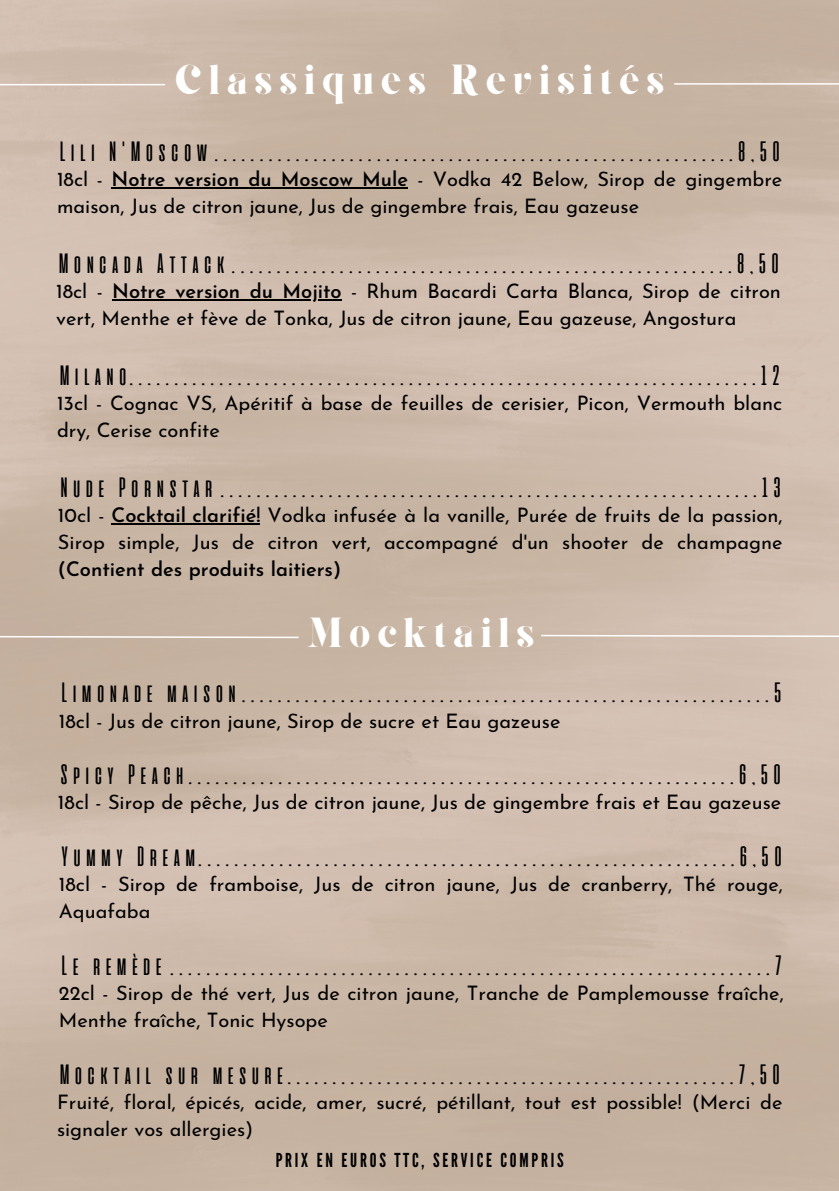
<style>
.page{position:relative;width:839px;height:1191px;background:#fff}
.page>*{position:absolute;margin:0;border:0;box-sizing:border-box;transform-origin:0 0}
.t1{font:42px "Giaza";letter-spacing:.145em;color:#fff}
.t2{font:28px "Alienscows";color:#000}
.t3{font:20px/27px "Josefin Sans";color:#000}
.t4{font:600 20px "Josefin Sans";color:#000}
.t5{font:19.2px "League Gothic";letter-spacing:.145em;color:#000}
.s1{font-weight:600}
</style>
<div class="page">
<img style="left:0;top:0;width:838px;height:1191px">
<hr style="left:111px;top:188px;width:297px;height:1px;background:#000">
<hr style="left:112px;top:299px;width:229px;height:2px;background:#000">
<hr style="left:111px;top:523px;width:149px;height:2px;background:#000">
<hr style="left:0;top:84px;width:165px;height:1px;background:#fff">
<hr style="left:674px;top:83px;width:164px;height:2px;background:#fff">
<svg style="left:539px;top:634px;width:299px;height:4px"></svg>
<svg style="left:0;top:635px;width:300px;height:4px"></svg>
<h1 class="t1" style="left:175px;top:63px;width:492px">Classiques Revisités</h1>
<h2 class="t2" style="left:57px;top:135px;width:726px">Lili N'Moscow..........................................................8,5O</h2>
<p class="t3" style="left:57px;top:168px;width:726px">18cl - <span class="s1">Notre version du Moscow Mule</span> - Vodka 42 Below, Sirop de gingembre maison, Jus de citron jaune, Jus de gingembre frais, Eau gazeuse</p>
<h2 class="t2" style="left:56px;top:247px;width:726px">Moncada Attack........................................................8,5O</h2>
<p class="t3" style="left:56px;top:279px;width:726px">18cl - <span class="s1">Notre version du Mojito</span> - Rhum Bacardi Carta Blanca, Sirop de citron vert, Menthe et fève de Tonka, Jus de citron jaune, Eau gazeuse, Angostura</p>
<h2 class="t2" style="left:57px;top:359px;width:726px">Milano......................................................................12</h2>
<p class="t3" style="left:57px;top:391px;width:726px">13cl - Cognac VS, Apéritif à base de feuilles de cerisier, Picon, Vermouth blanc dry, Cerise confite</p>
<h2 class="t2" style="left:58px;top:471px;width:726px">Nude Pornstar............................................................13</h2>
<p class="t3" style="left:58px;top:503px;width:726px">10cl - <span class="s1">Cocktail clarifié!</span> Vodka infusée à la vanille, Purée de fruits de la passion,<br>Sirop simple, Jus de citron vert, accompagné d'un shooter de champagne</p>
<p class="t4" style="left:58px;top:561px;width:285px">(Contient des produits laitiers)</p>
<h1 class="t1" style="left:306px;top:615px;width:230px">Mocktails</h1>
<h2 class="t2" style="left:59px;top:676px;width:726px">Limonade maison...........................................................5</h2>
<p class="t3" style="left:59px;top:709px;width:503px">18cl - Jus de citron jaune, Sirop de sucre et Eau gazeuse</p>
<h2 class="t2" style="left:58px;top:758px;width:726px">Spicy Peach.............................................................6,5O</h2>
<p class="t3" style="left:58px;top:791px;width:724px">18cl - Sirop de pêche, Jus de citron jaune, Jus de gingembre frais et Eau gazeuse</p>
<h2 class="t2" style="left:59px;top:840px;width:726px">Yummy Dream............................................................6,5O</h2>
<p class="t3" style="left:59px;top:873px;width:725px">18cl - Sirop de framboise, Jus de citron jaune, Jus de cranberry, Thé rouge,<br>Aquafaba</p>
<h2 class="t2" style="left:59px;top:949px;width:727px">Le remède...................................................................7</h2>
<p class="t3" style="left:59px;top:982px;width:726px">22cl - Sirop de thé vert, Jus de citron jaune, Tranche de Pamplemousse fraîche,<br>Menthe fraîche, Tonic Hysope</p>
<h2 class="t2" style="left:57px;top:1058px;width:726px">Mocktail sur mesure..................................................7,5O</h2>
<p class="t3" style="left:57px;top:1091px;width:726px">Fruité, floral, épicés, acide, amer, sucré, pétillant, tout est possible! (Merci de signaler vos allergies)</p>
<p class="t5" style="left:276px;top:1149px;width:290px">PRIX EN EUROS TTC, SERVICE COMPRIS</p>
</div>
